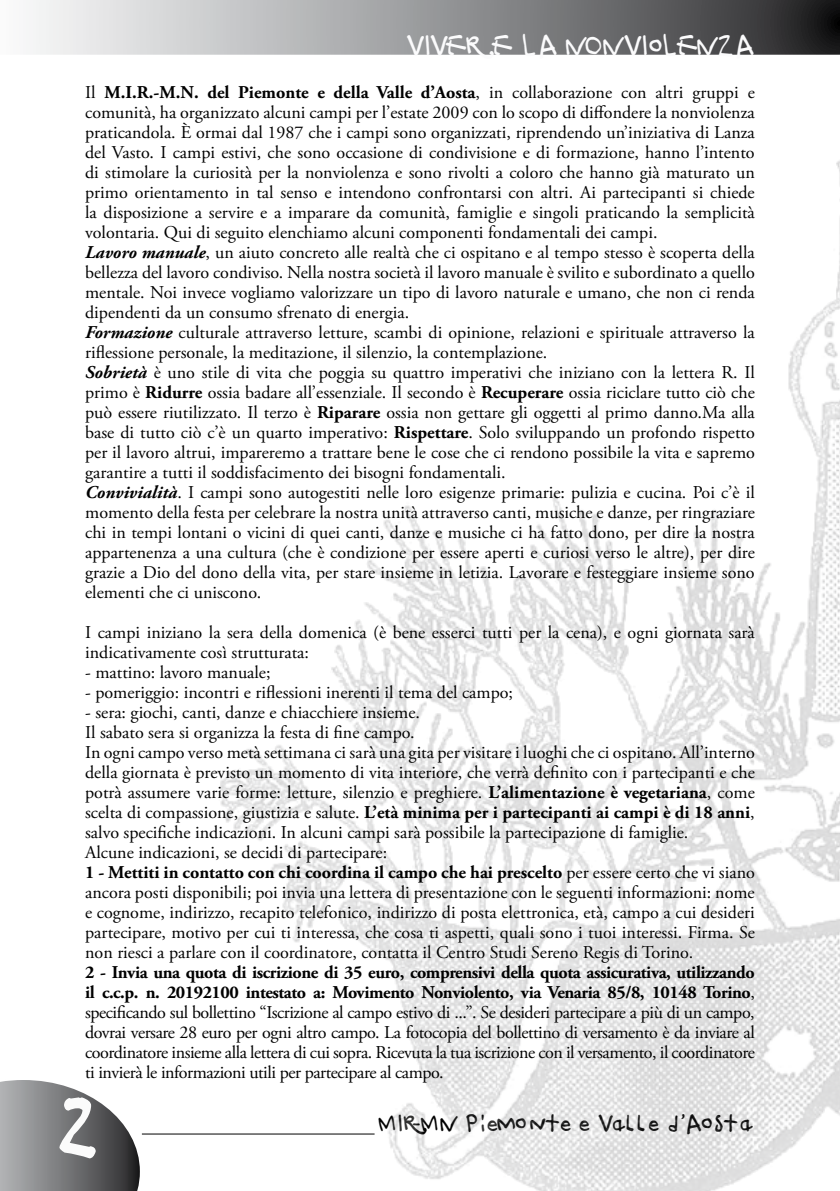
<style>
.page{position:relative;width:840px;height:1191px;background:#fff}
.page>*{position:absolute;margin:0;border:0;box-sizing:border-box;transform-origin:0 0}
.t1{font:72px "sonomaleducata";color:#fbfbfb}
.t2{font:24px "sonomaleducata";letter-spacing:-.15em;color:#fbfbfc}
.t3{font:20px "sonomaleducata";letter-spacing:-.1em;color:#000}
.t4{font:18px/20px "Adobe Garamond Pro";color:#000}
.s1{font-weight:700}
.s2{font-weight:700;font-style:italic}
</style>
<div class="page">
<svg style="left:33px;top:0;width:806px;height:55px"></svg>
<svg style="left:0;top:1080px;width:140px;height:111px;background:#8b8c8e"></svg>
<img style="left:140px;top:3px;width:699px;height:1188px">
<h2 class="t2" style="left:404px;top:34px;width:351px">VIVERE LA NONVIoLENZA</h2>
<p class="t4" style="left:85px;top:83px;width:671px">Il <span class="s1">M.I.R.-M.N. del Piemonte e della Valle d’Aosta</span>, in collaborazione con altri gruppi e comunità, ha organizzato alcuni campi per l’estate 2009 con lo scopo di diffondere la nonviolenza praticandola. è ormai dal 1987 che i campi sono organizzati, riprendendo un’iniziativa di Lanza del Vasto. I campi estivi, che sono occasione di condivisione e di formazione, hanno l’intento di stimolare la curiosità per la nonviolenza e sono rivolti a coloro che hanno già maturato un primo orientamento in tal senso e intendono confrontarsi con altri. Ai partecipanti si chiede la disposizione a servire e a imparare da comunità, famiglie e singoli praticando la semplicità volontaria. Qui di seguito elenchiamo alcuni componenti fondamentali dei campi.<br><span class="s2">Lavoro manuale</span>, un aiuto concreto alle realtà che ci ospitano e al tempo stesso è scoperta della bellezza del lavoro condiviso. Nella nostra società il lavoro manuale è svilito e subordinato a quello mentale. Noi invece vogliamo valorizzare un tipo di lavoro naturale e umano, che non ci renda dipendenti da un consumo sfrenato di energia.<br><span class="s2">Formazione</span> culturale attraverso letture, scambi di opinione, relazioni e spirituale attraverso la riflessione personale, la meditazione, il silenzio, la contemplazione.<br><span class="s2">Sobrietà</span> è uno stile di vita che poggia su quattro imperativi che iniziano con la lettera R. Il primo è <span class="s1">Ridurre</span> ossia badare all’essenziale. Il secondo è <span class="s1">Recuperare</span> ossia riciclare tutto ciò che può essere riutilizzato. Il terzo è <span class="s1">Riparare</span> ossia non gettare gli oggetti al primo danno.Ma alla base di tutto ciò c’è un quarto imperativo: <span class="s1">Rispettare</span>. Solo sviluppando un profondo rispetto per il lavoro altrui, impareremo a trattare bene le cose che ci rendono possibile la vita e sapremo garantire a tutti il soddisfacimento dei bisogni fondamentali.<br><span class="s2">Convivialità</span>. I campi sono autogestiti nelle loro esigenze primarie: pulizia e cucina. Poi c’è il momento della festa per celebrare la nostra unità attraverso canti, musiche e danze, per ringraziare chi in tempi lontani o vicini di quei canti, danze e musiche ci ha fatto dono, per dire la nostra appartenenza a una cultura (che è condizione per essere aperti e curiosi verso le altre), per dire grazie a Dio del dono della vita, per stare insieme in letizia. Lavorare e festeggiare insieme sono elementi che ci uniscono.</p>
<p class="t4" style="left:85px;top:623px;width:671px">I campi iniziano la sera della domenica (è bene esserci tutti per la cena), e ogni giornata sarà indicativamente così strutturata:</p>
<p class="t4" style="left:85px;top:663px;width:187px">- mattino: lavoro manuale;</p>
<p class="t4" style="left:85px;top:683px;width:429px">- pomeriggio: incontri e riflessioni inerenti il tema del campo;</p>
<p class="t4" style="left:85px;top:703px;width:671px">- sera: giochi, canti, danze e chiacchiere insieme.<br>Il sabato sera si organizza la festa di fine campo.<br>In ogni campo verso metà settimana ci sarà una gita per visitare i luoghi che ci ospitano. All’interno della giornata è previsto un momento di vita interiore, che verrà definito con i partecipanti e che potrà assumere varie forme: letture, silenzio e preghiere. <span class="s1">L’alimentazione è vegetariana</span>, come scelta di compassione, giustizia e salute. <span class="s1">L’età minima per i partecipanti ai campi è di 18 anni</span>, salvo specifiche indicazioni. In alcuni campi sarà possibile la partecipazione di famiglie.<br>Alcune indicazioni, se decidi di partecipare:<br><span class="s1">1 - Mettiti in contatto con chi coordina il campo che hai prescelto</span> per essere certo che vi siano ancora posti disponibili; poi invia una lettera di presentazione con le seguenti informazioni: nome e cognome, indirizzo, recapito telefonico, indirizzo di posta elettronica, età, campo a cui desideri partecipare, motivo per cui ti interessa, che cosa ti aspetti, quali sono i tuoi interessi. Firma. Se non riesci a parlare con il coordinatore, contatta il Centro Studi Sereno Regis di Torino.</p>
<p class="t4" style="left:85px;top:963px;width:670px;text-align:justify"><span class="s1">2 - Invia una quota di iscrizione di 35 euro, comprensivi della quota assicurativa, utilizzando il c.c.p. n. 20192100 intestato a: Movimento Nonviolento, via Venaria 85/8, 10148 Torino</span>, specificando sul bollettino “Iscrizione al campo estivo di ...”. Se desideri partecipare a più di un campo, dovrai versare 28 euro per ogni altro campo. La fotocopia del bollettino di versamento è da inviare al coordinatore insieme alla lettera di cui sopra. Ricevuta la tua iscrizione con il versamento, il coordinatore ti invierà le informazioni utili per partecipare al campo.</p>
<h1 class="t1" style="left:53px;top:1090px;width:50px">2</h1>
<p class="t3" style="left:376px;top:1113px;width:380px">MIR-MN Piemonte e Valle d'Aosta</p>
</div>
